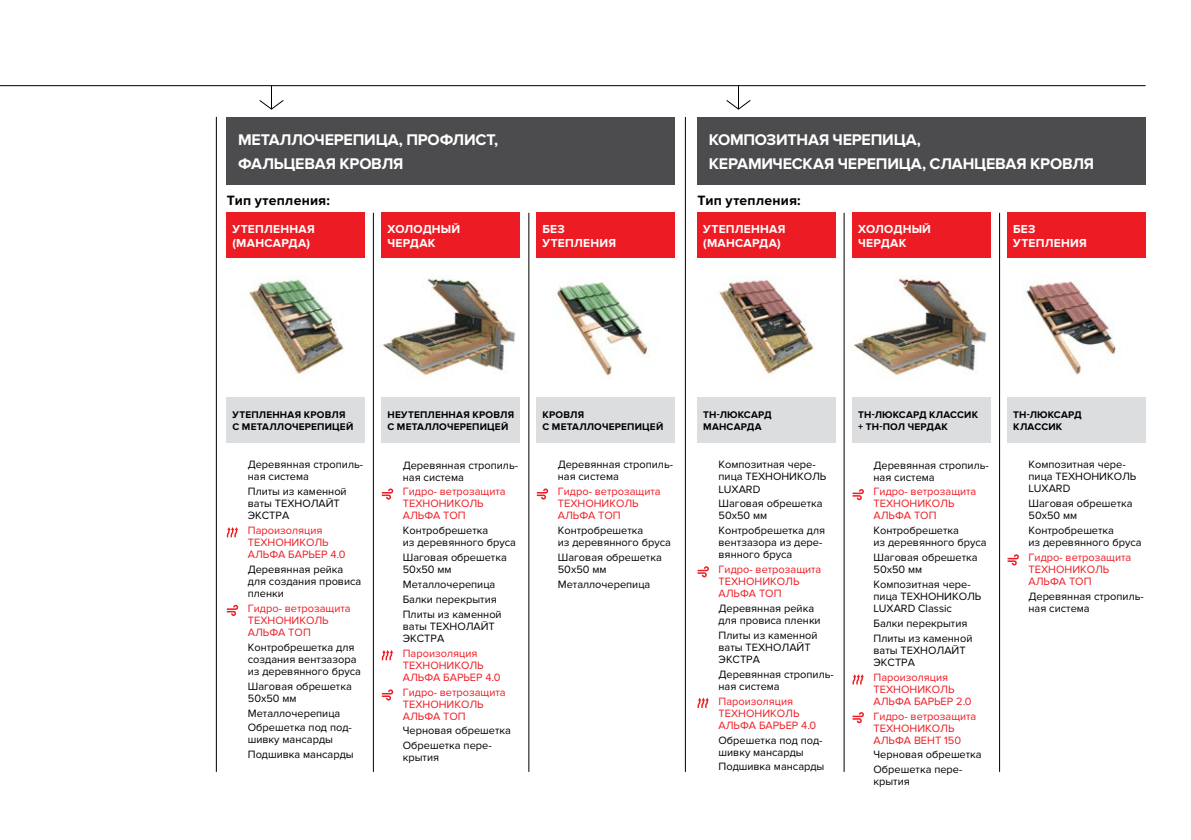
<style>
.page{position:relative;width:1191px;height:840px;background:#fff}
.page>*{position:absolute;margin:0;border:0;box-sizing:border-box;transform-origin:0 0}
.t1{font:700 16px "Proxima Nova";letter-spacing:-.015em;color:#fff}
.t2{font:700 14px "Proxima Nova";letter-spacing:.015em;color:#000}
.t3{font:700 12px/14.4px "Proxima Nova";letter-spacing:.025em;color:#fff}
.t4{font:11px/12px "Proxima Nova";color:#000}
.t5{font:11px/12px "Proxima Nova";color:#ed1b23}
.t6{font:700 10px/12px "Proxima Nova";letter-spacing:.02em;color:#000}
</style>
<div class="page">
<svg style="left:227px;top:527px;width:11px;height:10px"></svg>
<svg style="left:382px;top:650px;width:11px;height:9px"></svg>
<svg style="left:697px;top:697px;width:12px;height:10px"></svg>
<svg style="left:852px;top:674px;width:12px;height:10px"></svg>
<svg style="left:227px;top:604px;width:11px;height:11px"></svg>
<svg style="left:382px;top:689px;width:11px;height:11px"></svg>
<svg style="left:382px;top:488px;width:11px;height:11px"></svg>
<svg style="left:537px;top:488px;width:11px;height:11px"></svg>
<svg style="left:697px;top:566px;width:12px;height:11px"></svg>
<svg style="left:852px;top:489px;width:12px;height:11px"></svg>
<svg style="left:1007px;top:554px;width:12px;height:11px"></svg>
<svg style="left:852px;top:712px;width:12px;height:10px"></svg>
<img style="left:382px;top:278px;width:134px;height:98px">
<img style="left:853px;top:278px;width:134px;height:98px">
<img style="left:1026px;top:281px;width:90px;height:94px">
<img style="left:249px;top:279px;width:95px;height:96px">
<img style="left:719px;top:279px;width:95px;height:96px">
<img style="left:556px;top:281px;width:94px;height:98px">
<div style="left:227px;top:117px;width:448px;height:67px;background:#4c4c4e"></div>
<div style="left:697px;top:117px;width:448px;height:67px;background:#4c4c4e"></div>
<hr style="left:0;top:85px;width:1145px;height:1px;background:#000">
<svg style="left:259px;top:85px;width:25px;height:25px"></svg>
<svg style="left:726px;top:85px;width:25px;height:25px"></svg>
<hr style="left:216px;top:117px;width:1px;height:654px;background:#000">
<hr style="left:685px;top:117px;width:1px;height:654px;background:#000">
<hr style="left:528px;top:213px;width:1px;height:558px;background:#000">
<hr style="left:999px;top:213px;width:1px;height:558px;background:#000">
<hr style="left:373px;top:213px;width:1px;height:558px;background:#000">
<hr style="left:843px;top:213px;width:1px;height:558px;background:#000">
<div style="left:227px;top:397px;width:138px;height:45px;background:#dcddde"></div>
<div style="left:697px;top:397px;width:138px;height:45px;background:#dcddde"></div>
<div style="left:382px;top:397px;width:138px;height:45px;background:#dcddde"></div>
<div style="left:852px;top:397px;width:138px;height:45px;background:#dcddde"></div>
<div style="left:537px;top:397px;width:138px;height:45px;background:#dcddde"></div>
<div style="left:1007px;top:397px;width:138px;height:45px;background:#dcddde"></div>
<div style="left:227px;top:213px;width:138px;height:45px;background:#ed1b23"></div>
<div style="left:697px;top:213px;width:138px;height:45px;background:#ed1b23"></div>
<div style="left:382px;top:213px;width:138px;height:45px;background:#ed1b23"></div>
<div style="left:852px;top:213px;width:138px;height:45px;background:#ed1b23"></div>
<div style="left:537px;top:213px;width:138px;height:45px;background:#ed1b23"></div>
<div style="left:1007px;top:213px;width:138px;height:45px;background:#ed1b23"></div>
<h1 class="t1" style="left:238px;top:130px;width:12px">МЕТАЛЛО</h1>
<h1 class="t1" style="left:315px;top:130px;width:22px">ЧЕРЕПИЦА</h1>
<h1 class="t1" style="left:399px;top:130px;width:20px">, ПРО</h1>
<h1 class="t1" style="left:440px;top:130px;width:25px">ФЛИСТ</h1>
<h1 class="t1" style="left:494px;top:130px;width:6px">,</h1>
<h1 class="t1" style="left:238px;top:154px;width:25px">ФАЛЬЦЕВАЯ</h1>
<h1 class="t1" style="left:339px;top:154px;width:12px">КРОВЛЯ</h1>
<h1 class="t1" style="left:709px;top:130px;width:12px">КОМПОЗИТНАЯ</h1>
<h1 class="t1" style="left:832px;top:130px;width:22px">ЧЕРЕПИЦА</h1>
<h1 class="t1" style="left:917px;top:130px;width:6px">,</h1>
<h1 class="t1" style="left:709px;top:154px;width:12px">КЕРАМИ</h1>
<h1 class="t1" style="left:772px;top:154px;width:22px">ЧЕСКАЯ</h1>
<h1 class="t1" style="left:837px;top:154px;width:22px">ЧЕРЕПИЦА</h1>
<h1 class="t1" style="left:922px;top:154px;width:20px">, СЛАНЦЕВАЯ</h1>
<h1 class="t1" style="left:1030px;top:154px;width:12px">КРОВЛЯ</h1>
<p class="t2" style="left:227px;top:192px;width:105px">Тип утепления:</p>
<p class="t2" style="left:697px;top:192px;width:105px">Тип утепления:</p>
<p class="t3" style="left:387px;top:222px;width:74px">холодный чердак</p>
<p class="t3" style="left:858px;top:222px;width:74px">холодный чердак</p>
<p class="t3" style="left:542px;top:222px;width:75px">без утепления</p>
<p class="t3" style="left:1013px;top:222px;width:75px">без утепления</p>
<p class="t3" style="left:232px;top:222px;width:84px">утепленная (мансарда)</p>
<p class="t3" style="left:703px;top:222px;width:84px">Утепленная (мансарда)</p>
<p class="t6" style="left:232px;top:409px;width:122px">Утепленная кровля с металлочерепицей</p>
<p class="t6" style="left:703px;top:409px;width:43px">ТН-ЛЮКСАРД<br>МАНСАРДА</p>
<p class="t6" style="left:387px;top:409px;width:128px">Неутепленная кровля с металлочерепицей</p>
<p class="t6" style="left:858px;top:409px;width:43px">ТН-ЛЮКСАРД</p>
<p class="t6" style="left:929px;top:409px;width:8px">КЛАССИК</p>
<p class="t6" style="left:542px;top:409px;width:122px">Кровля<br>с Металлочерепицей</p>
<p class="t6" style="left:1013px;top:409px;width:43px">ТН-ЛЮКСАРД<br>КЛАССИК</p>
<p class="t6" style="left:858px;top:421px;width:33px">+ ТН-ПОЛ</p>
<p class="t6" style="left:907px;top:421px;width:15px">ЧЕРДАК</p>
<p class="t4" style="left:248px;top:458px;width:117px">Деревянная стропиль&shy;ная система</p>
<p class="t4" style="left:248px;top:485px;width:100px">Плиты из каменной ваты ТЕХНОЛАЙТ<br>ЭКСТРА</p>
<p class="t5" style="left:248px;top:524px;width:99px">Пароизоляция<br>ТЕХНОНИКОЛЬ<br>АЛЬФА БАРЬЕР 4.0</p>
<p class="t4" style="left:248px;top:563px;width:115px">Деревянная рейка для создания провиса пленки</p>
<p class="t5" style="left:248px;top:602px;width:104px">Гидро- ветрозащита<br>ТЕХНОНИКОЛЬ<br>АЛЬФА ТОП</p>
<p class="t4" style="left:248px;top:641px;width:115px">Контробрешетка для создания вентзазора из деревянного бруса</p>
<p class="t4" style="left:248px;top:679px;width:105px">Шаговая обрешетка<br>50х50 мм</p>
<p class="t4" style="left:248px;top:705px;width:105px;line-height:14.8px">Металлочерепица<br>Обрешетка под под-</p>
<p class="t4" style="left:248px;top:732px;width:107px;line-height:14.8px">шивку мансарды<br>Подшивка мансарды</p>
<p class="t4" style="left:403px;top:459px;width:117px">Деревянная стропиль&shy;ная система</p>
<p class="t5" style="left:403px;top:485px;width:104px">Гидро- ветрозащита<br>ТЕХНОНИКОЛЬ<br>АЛЬФА ТОП</p>
<p class="t4" style="left:403px;top:524px;width:115px">Контробрешетка<br>из деревянного бруса</p>
<p class="t4" style="left:403px;top:551px;width:105px">Шаговая обрешетка<br>50х50 мм</p>
<p class="t4" style="left:403px;top:576px;width:100px;line-height:14.8px">Металлочерепица<br>Балки перекрытия<br>Плиты из каменной</p>
<p class="t4" style="left:403px;top:620px;width:94px">ваты ТЕХНОЛАЙТ<br>ЭКСТРА</p>
<p class="t5" style="left:403px;top:646px;width:99px">Пароизоляция<br>ТЕХНОНИКОЛЬ<br>АЛЬФА БАРЬЕР 4.0</p>
<p class="t5" style="left:403px;top:685px;width:104px">Гидро- ветрозащита<br>ТЕХНОНИКОЛЬ<br>АЛЬФА ТОП</p>
<p class="t4" style="left:403px;top:723px;width:110px;line-height:14.8px">Черновая обрешетка<br>Обрешетка пере-</p>
<p class="t4" style="left:403px;top:751px;width:38px">крытия</p>
<p class="t4" style="left:558px;top:458px;width:117px">Деревянная стропиль&shy;ная система</p>
<p class="t5" style="left:558px;top:485px;width:104px">Гидро- ветрозащита<br>ТЕХНОНИКОЛЬ<br>АЛЬФА ТОП</p>
<p class="t4" style="left:558px;top:524px;width:115px">Контробрешетка<br>из деревянного бруса</p>
<p class="t4" style="left:558px;top:551px;width:105px">Шаговая обрешетка<br>50х50 мм</p>
<p class="t4" style="left:558px;top:578px;width:94px">Металлочерепица</p>
<p class="t4" style="left:718px;top:458px;width:109px">Композитная чере&shy;пица ТЕХНОНИКОЛЬ<br>LUXARD</p>
<p class="t4" style="left:718px;top:497px;width:105px">Шаговая обрешетка<br>50х50 мм</p>
<p class="t4" style="left:718px;top:524px;width:108px">Контробрешетка для вентзазора из дере&shy;вянного бруса</p>
<p class="t5" style="left:718px;top:563px;width:104px">Гидро- ветрозащита<br>ТЕХНОНИКОЛЬ<br>АЛЬФА ТОП</p>
<p class="t4" style="left:718px;top:602px;width:104px">Деревянная рейка для провиса пленки</p>
<p class="t4" style="left:718px;top:629px;width:100px">Плиты из каменной ваты ТЕХНОЛАЙТ<br>ЭКСТРА</p>
<p class="t4" style="left:718px;top:668px;width:117px">Деревянная стропиль&shy;ная система</p>
<p class="t5" style="left:718px;top:694px;width:99px">Пароизоляция<br>ТЕХНОНИКОЛЬ<br>АЛЬФА Барье р 4.0</p>
<p class="t4" style="left:718px;top:733px;width:105px">Обрешетка под под&shy;шивку мансарды</p>
<p class="t4" style="left:718px;top:760px;width:107px">Подшивка мансарды</p>
<p class="t4" style="left:873px;top:459px;width:117px">Деревянная стропиль&shy;ная система</p>
<p class="t5" style="left:873px;top:485px;width:104px">Гидро- ветрозащита<br>ТЕХНОНИКОЛЬ<br>АЛЬФА ТОП</p>
<p class="t4" style="left:873px;top:524px;width:115px">Контробрешетка<br>из деревянного бруса</p>
<p class="t4" style="left:873px;top:551px;width:105px">Шаговая обрешетка<br>50х50 мм</p>
<p class="t4" style="left:873px;top:578px;width:109px">Композитная чере&shy;пица ТЕХНОНИКОЛЬ<br>LUXARD Classic</p>
<p class="t4" style="left:873px;top:615px;width:100px;line-height:14.8px">Балки перекрытия<br>Плиты из каменной</p>
<p class="t4" style="left:873px;top:644px;width:94px">ваты ТЕХНОЛАЙТ<br>ЭКСТРА</p>
<p class="t5" style="left:873px;top:670px;width:100px">Пароизоляция<br>ТЕХНОНИКОЛЬ<br>АЛЬФА БАРЬЕР 2.0</p>
<p class="t5" style="left:873px;top:709px;width:104px">Гидро- ветрозащита<br>ТЕХНОНИКОЛЬ<br>АЛЬФА ВЕНТ 150</p>
<p class="t4" style="left:873px;top:747px;width:110px;line-height:14.8px">Черновая обрешетка<br>Обрешетка пере-</p>
<p class="t4" style="left:873px;top:775px;width:38px">крытия</p>
<p class="t4" style="left:1028px;top:458px;width:109px">Композитная чере&shy;пица ТЕХНОНИКОЛЬ<br>LUXARD</p>
<p class="t4" style="left:1028px;top:497px;width:105px">Шаговая обрешетка<br>50х50 мм</p>
<p class="t4" style="left:1028px;top:524px;width:115px">Контробрешетка<br>из деревянного бруса</p>
<p class="t5" style="left:1028px;top:551px;width:104px">Гидро- ветрозащита<br>ТЕХНОНИКОЛЬ<br>АЛЬФА ТОП</p>
<p class="t4" style="left:1028px;top:590px;width:117px">Деревянная стропиль&shy;ная система</p>
</div>
